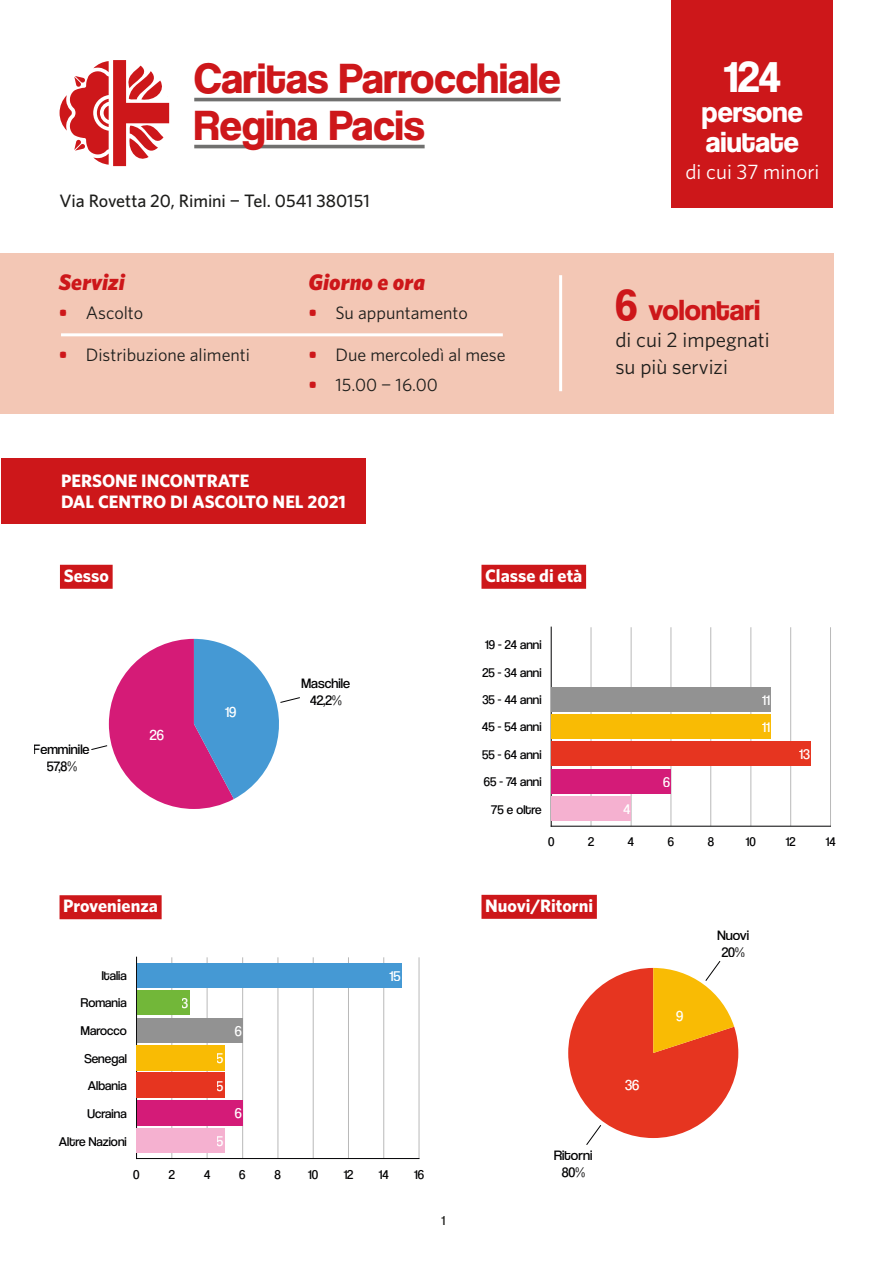
<style>
.page{position:relative;width:893px;height:1263px;background:#fff}
.page>*{position:absolute;margin:0;border:0;box-sizing:border-box;transform-origin:0 0}
.t1{font:700 45px "Coolvetica Rg";color:#fff}
.t2{font:700 43.95px/47px "Coolvetica Rg";color:#cd171a}
.t3{font:700 30px/30px "Coolvetica Rg";color:#fff}
.t4{font:700 30px "Coolvetica Rg";color:#cd171a}
.t5{font:italic 900 22.5px "Whitney";color:#cd171a}
.t6{font:21px/27px "Whitney";color:#1d1d1b}
.t7{font:21px "Whitney";color:#fff}
.t8{font:700 18px/21.6px "Whitney";color:#fff}
.t9{font:18px "Whitney";color:#1d1d1b}
.t10{font:500 18px "Whitney";letter-spacing:-.005em;color:#1d1d1b}
.t11{font:15px "Coolvetica Bk";color:#fff}
.t12{font:14.7px "Coolvetica Bk";color:#fff}
.t13{font:14.55px "Coolvetica Bk";color:#fff}
.t14{font:14.1px/17px "Coolvetica Bk";color:#020203;text-align:center}
.t15{font:13.5px "Coolvetica Bk";color:#1d1d1b}
.t16{font:13.2px/27.6px "Coolvetica Bk";color:#020203;text-align:right}
.t17{font:13.05px/27.3px "Coolvetica Bk";color:#020203;text-align:right}
.s1{font-weight:700;color:#cd171a}
.s2{font-size:45px}
</style>
<div class="page">
<svg style="left:60px;top:60px;width:109px;height:106px"></svg>
<svg style="left:568px;top:961px;width:170px;height:184px"></svg>
<svg style="left:91px;top:639px;width:209px;height:170px"></svg>
<div style="left:1px;top:458px;width:365px;height:65px;background:#cd171a"></div>
<div style="left:0;top:253px;width:833px;height:160px;background:#f3c7b5"></div>
<hr style="left:559px;top:275px;width:3px;height:116px;background:#fff">
<hr style="left:61px;top:333px;width:442px;height:3px;background:#fff">
<div style="left:60px;top:565px;width:53px;height:24px;background:#cd171a"></div>
<div style="left:481px;top:895px;width:116px;height:24px;background:#cd171a"></div>
<div style="left:481px;top:565px;width:105px;height:24px;background:#cd171a"></div>
<div style="left:60px;top:895px;width:102px;height:24px;background:#cd171a"></div>
<div style="left:672px;top:0;width:161px;height:207px;background:#cd171a"></div>
<hr style="left:194px;top:98px;width:367px;height:3px;background:#70706f">
<hr style="left:194px;top:145px;width:231px;height:3px;background:#70706f">
<hr style="left:591px;top:627px;width:1px;height:199px;background:#b9b9b9">
<hr style="left:631px;top:627px;width:1px;height:199px;background:#b9b9b9">
<hr style="left:671px;top:627px;width:1px;height:199px;background:#b9b9b9">
<hr style="left:710px;top:627px;width:1px;height:199px;background:#b9b9b9">
<hr style="left:751px;top:627px;width:1px;height:199px;background:#b9b9b9">
<hr style="left:790px;top:627px;width:1px;height:199px;background:#b9b9b9">
<hr style="left:830px;top:627px;width:1px;height:199px;background:#b9b9b9">
<hr style="left:551px;top:627px;width:1px;height:199px;background:#020203">
<hr style="left:551px;top:826px;width:279px;height:1px;background:#020203">
<div style="left:551px;top:796px;width:80px;height:25px;background:#f5b1d0"></div>
<div style="left:551px;top:769px;width:120px;height:25px;background:#d41b78"></div>
<div style="left:551px;top:741px;width:260px;height:25px;background:#e63520"></div>
<div style="left:551px;top:714px;width:220px;height:25px;background:#f9bb04"></div>
<div style="left:551px;top:687px;width:220px;height:25px;background:#929292"></div>
<hr style="left:172px;top:957px;width:1px;height:201px;background:#b9b9b9">
<hr style="left:207px;top:957px;width:1px;height:201px;background:#b9b9b9">
<hr style="left:242px;top:957px;width:1px;height:201px;background:#b9b9b9">
<hr style="left:278px;top:957px;width:1px;height:201px;background:#b9b9b9">
<hr style="left:313px;top:957px;width:1px;height:201px;background:#b9b9b9">
<hr style="left:348px;top:957px;width:1px;height:201px;background:#b9b9b9">
<hr style="left:383px;top:957px;width:1px;height:201px;background:#b9b9b9">
<hr style="left:419px;top:957px;width:1px;height:201px;background:#b9b9b9">
<hr style="left:136px;top:957px;width:1px;height:201px;background:#020203">
<hr style="left:137px;top:1158px;width:282px;height:1px;background:#020203">
<div style="left:137px;top:1128px;width:88px;height:25px;background:#f5b1d0"></div>
<div style="left:137px;top:1100px;width:105px;height:26px;background:#d41b78"></div>
<div style="left:137px;top:1073px;width:88px;height:25px;background:#e63520"></div>
<div style="left:137px;top:1045px;width:88px;height:25px;background:#f9bb04"></div>
<div style="left:137px;top:1018px;width:105px;height:25px;background:#929292"></div>
<div style="left:137px;top:990px;width:53px;height:25px;background:#72b739"></div>
<div style="left:137px;top:963px;width:265px;height:24px;background:#4599d4"></div>
<h2 class="t2" style="left:194px;top:55px;width:368px">Caritas Parrocchiale<br>Regina Pacis</h2>
<h1 class="t1" style="left:724px;top:51px;width:58px">124</h1>
<h3 class="t3" style="left:702px;top:97px;width:102px">persone aiutate</h3>
<p class="t7" style="left:685px;top:160px;width:136px">di cui 37 minori</p>
<p class="t10" style="left:60px;top:190px;width:312px">Via Rovetta 20, Rimini ¬ Tel. 0541 380151</p>
<p class="t5" style="left:59px;top:268px;width:68px">Servizi</p>
<p class="t9" style="left:59px;top:303px;width:86px"><span class="s1">•</span> Ascolto</p>
<p class="t9" style="left:59px;top:344px;width:193px"><span class="s1">•</span> Distribuzione alimenti</p>
<p class="t5" style="left:308px;top:268px;width:118px">Giorno e ora</p>
<p class="t9" style="left:308px;top:303px;width:161px"><span class="s1">•</span> Su appuntamento</p>
<p class="t9" style="left:308px;top:344px;width:199px"><span class="s1">•</span> Due mercoledì al mese</p>
<p class="t9" style="left:308px;top:374px;width:131px"><span class="s1">•</span> 15.00 ¬ 16.00</p>
<p class="t8" style="left:61px;top:469px;width:286px">PERSONE INCONTRATE<br>DAL CENTRO DI ASCOLTO NEL 2021</p>
<p class="t8" style="left:64px;top:564px;width:47px">Sesso</p>
<p class="t14" style="left:34px;top:740px;width:57px">Femminile<br>57,8%</p>
<p class="t11" style="left:150px;top:726px;width:16px">26</p>
<p class="t11" style="left:225px;top:703px;width:13px">19</p>
<p class="t14" style="left:302px;top:674px;width:50px">Maschile<br>42,2%</p>
<p class="t8" style="left:485px;top:564px;width:99px">Classe di età</p>
<p class="t17" style="left:482px;top:631px;width:61px">19 - 24 anni<br>25 - 34 anni<br>35 - 44 anni<br>45 - 54 anni<br>55 - 64 anni<br>65 - 74 anni<br>75 e oltre</p>
<h3 class="t4" style="left:615px;top:292px;width:146px"><span class="s2">6</span> volontari</h3>
<p class="t6" style="left:615px;top:326px;width:156px">di cui 2 impegnati su più servizi</p>
<p class="t13" style="left:623px;top:800px;width:8px">4</p>
<p class="t13" style="left:663px;top:773px;width:9px">6</p>
<p class="t13" style="left:762px;top:691px;width:9px">11</p>
<p class="t13" style="left:762px;top:719px;width:9px">11</p>
<p class="t13" style="left:799px;top:746px;width:12px">13</p>
<p class="t8" style="left:63px;top:895px;width:96px">Provenienza</p>
<p class="t16" style="left:59px;top:961px;width:69px">Italia<br>Romania<br>Marocco<br>Senegal<br>Albania<br>Ucraina<br>Altre Nazioni</p>
<p class="t12" style="left:182px;top:994px;width:8px">3</p>
<p class="t12" style="left:217px;top:1050px;width:9px">5</p>
<p class="t12" style="left:217px;top:1077px;width:9px">5</p>
<p class="t12" style="left:217px;top:1132px;width:9px">5</p>
<p class="t12" style="left:235px;top:1022px;width:9px">6</p>
<p class="t12" style="left:235px;top:1105px;width:9px">6</p>
<p class="t12" style="left:390px;top:967px;width:13px">15</p>
<p class="t16" style="left:133px;top:1160px;width:8px">0</p>
<p class="t16" style="left:169px;top:1160px;width:8px">2</p>
<p class="t16" style="left:204px;top:1160px;width:8px">4</p>
<p class="t16" style="left:239px;top:1160px;width:8px">6</p>
<p class="t16" style="left:275px;top:1160px;width:8px">8</p>
<p class="t16" style="left:308px;top:1160px;width:11px">10</p>
<p class="t16" style="left:344px;top:1160px;width:11px">12</p>
<p class="t16" style="left:379px;top:1160px;width:11px">14</p>
<p class="t16" style="left:414px;top:1160px;width:11px">16</p>
<p class="t15" style="left:441px;top:1212px;width:5px">1</p>
<p class="t17" style="left:548px;top:828px;width:8px">0</p>
<p class="t17" style="left:588px;top:828px;width:8px">2</p>
<p class="t17" style="left:628px;top:828px;width:8px">4</p>
<p class="t17" style="left:668px;top:828px;width:8px">6</p>
<p class="t17" style="left:708px;top:828px;width:8px">8</p>
<p class="t17" style="left:746px;top:828px;width:11px">10</p>
<p class="t17" style="left:786px;top:828px;width:11px">12</p>
<p class="t17" style="left:826px;top:828px;width:11px">14</p>
<p class="t8" style="left:485px;top:894px;width:109px">Nuovi/Ritorni</p>
<p class="t14" style="left:554px;top:1146px;width:40px">Ritorni<br>80%</p>
<p class="t11" style="left:625px;top:1076px;width:16px">36</p>
<p class="t11" style="left:676px;top:1007px;width:9px">9</p>
<p class="t14" style="left:717px;top:926px;width:33px">Nuovi<br>20%</p>
</div>
